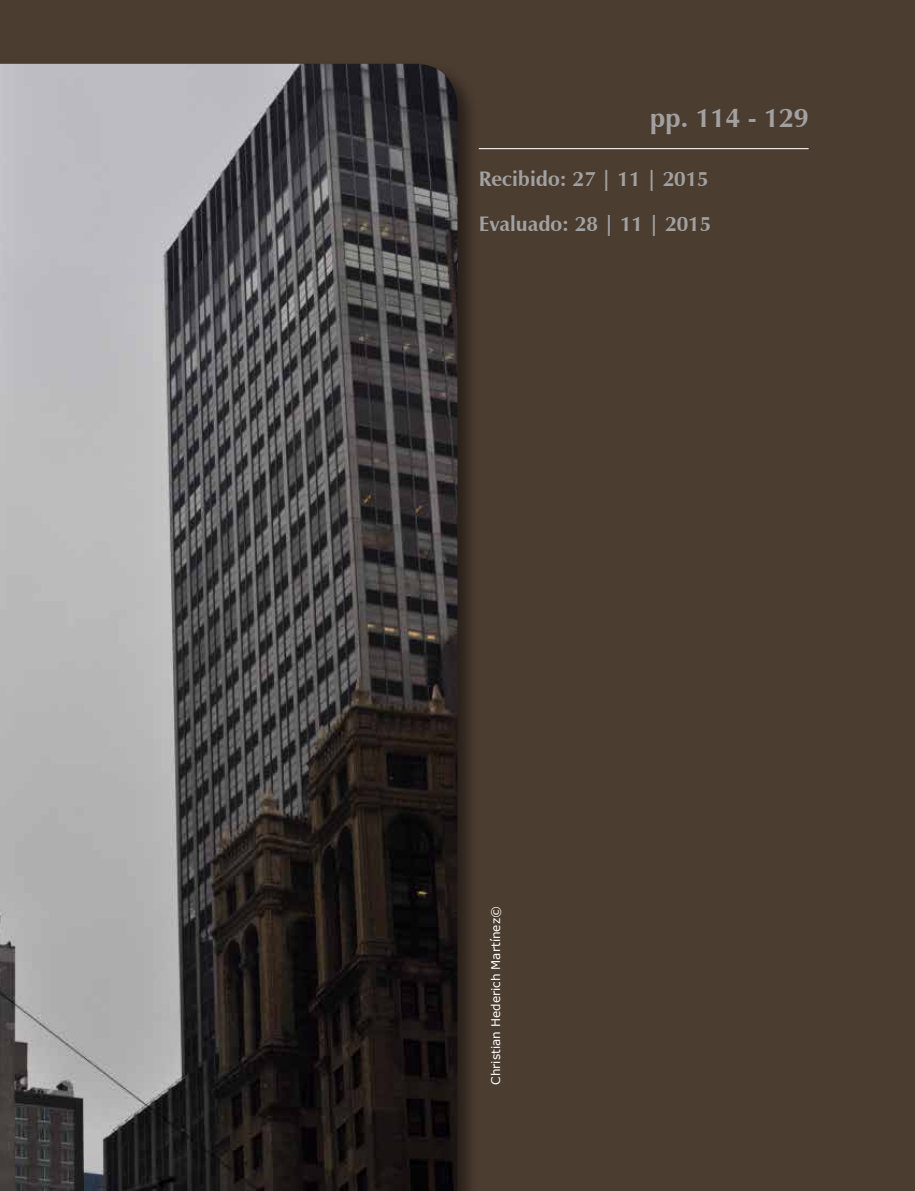
<style>
.page{position:relative;width:915px;height:1191px;background:#fff}
.page>*{position:absolute;margin:0;border:0;box-sizing:border-box;transform-origin:0 0}
.t1{font:700 27px "Zapf Humanist 601 BT";color:#a1a1a1}
.t2{font:700 21px/45.3px "Zapf Humanist 601 BT";color:#a1a1a1}
.t3{font:12px "Verdana";color:#fff}
</style>
<div class="page">
<hr style="left:914px;top:0;width:1px;height:1191px;background:#4c3d31">
<div style="left:0;top:0;width:914px;height:1191px;background:#4c3d31"></div>
<hr style="left:478px;top:148px;width:330px;height:1px;background:#fff">
<div style="left:0;top:59px;width:480px;height:1132px;background:#000;opacity:.5"></div>
<img style="left:0;top:64px;width:457px;height:1127px">
<p class="t1" style="left:649px;top:101px;width:160px">pp. 114 - 129</p>
<p class="t2" style="left:478px;top:156px;width:234px">Recibido: 27 | 11 | 2015<br>Evaluado: 28 | 11 | 2015</p>
<p class="t3" style="left:487px;top:1084px;width:180px;rotate:-90deg">Christian Hederich Martínez©</p>
</div>
